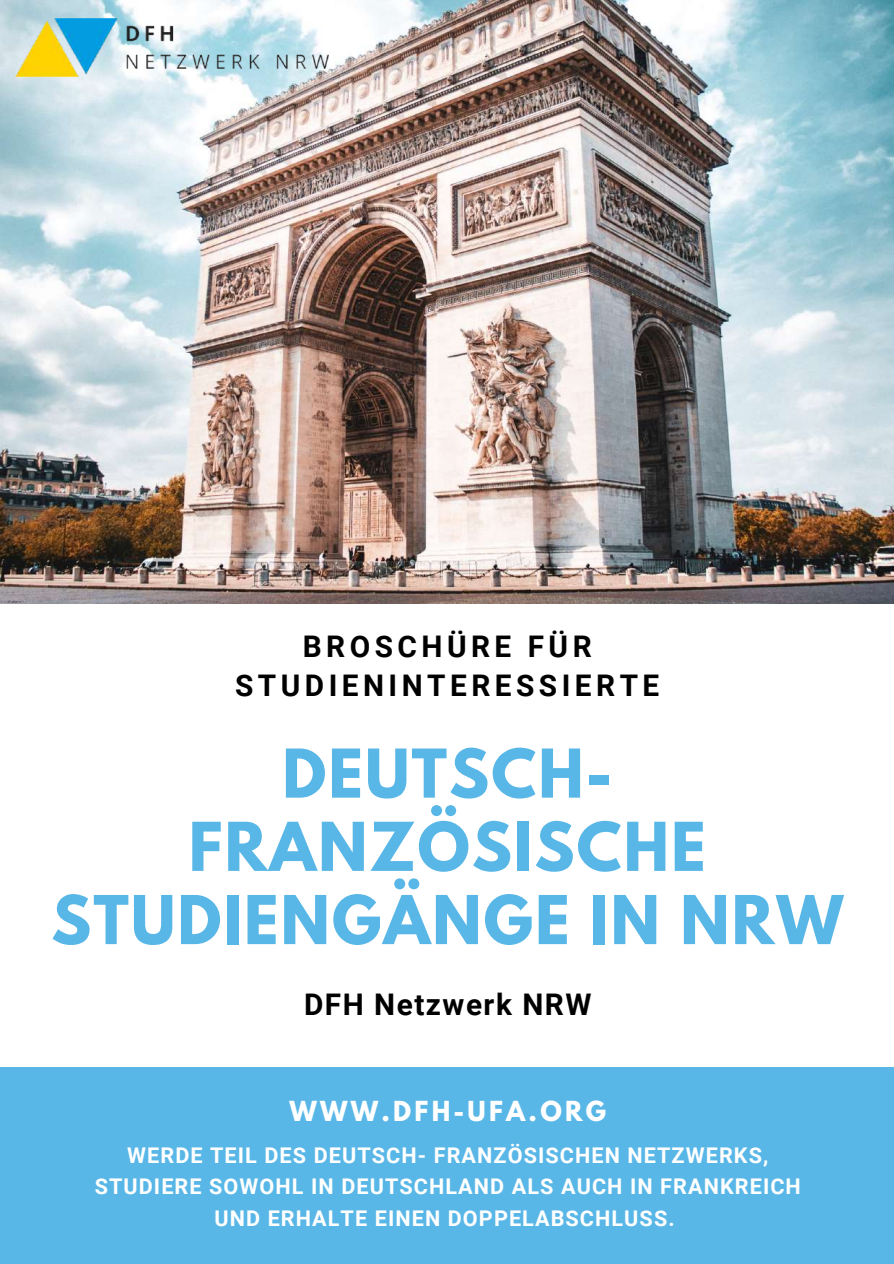
<style>
.page{position:relative;width:894px;height:1264px;background:#fff}
.page>*{position:absolute;margin:0;border:0;box-sizing:border-box;transform-origin:0 0}
.t1{font:700 59.55px/73.2px "League Spartan";letter-spacing:.035em;color:#59b7e7;text-align:center}
.t2{font:700 29.85px/39.2px "Roboto";letter-spacing:.15em;color:#000;text-align:center}
.t3{font:700 29.85px "Roboto";letter-spacing:.05em;color:#000}
.t4{font:700 24.45px "League Spartan";letter-spacing:.13em;color:#fff}
.t5{font:700 21.6px/31.5px "Roboto";letter-spacing:.05em;color:#fff;text-align:center}
</style>
<div class="page">
<img style="left:1px;top:0;width:892px;height:604px">
<div style="left:0;top:1066px;width:893px;height:197px;background:#59b7e7"></div>
<img style="left:16px;top:19px;width:312px;height:57px">
<h2 class="t2" style="left:235px;top:626px;width:425px">BROSCHÜRE FÜR<br>STUDIENINTERESSIERTE</h2>
<h1 class="t1" style="left:51px;top:744px;width:793px">DEUTSCH-<br>FRANZÖSISCHE<br>STUDIENGÄNGE IN NRW</h1>
<h2 class="t3" style="left:304px;top:986px;width:289px">DFH Netzwerk NRW</h2>
<p class="t4" style="left:289px;top:1098px;width:318px">WWW.DFH-UFA.ORG</p>
<p class="t5" style="left:95px;top:1139px;width:707px">WERDE TEIL DES DEUTSCH- FRANZÖSISCHEN NETZWERKS,<br>STUDIERE SOWOHL IN DEUTSCHLAND ALS AUCH IN FRANKREICH<br>UND ERHALTE EINEN DOPPELABSCHLUSS.</p>
</div>
